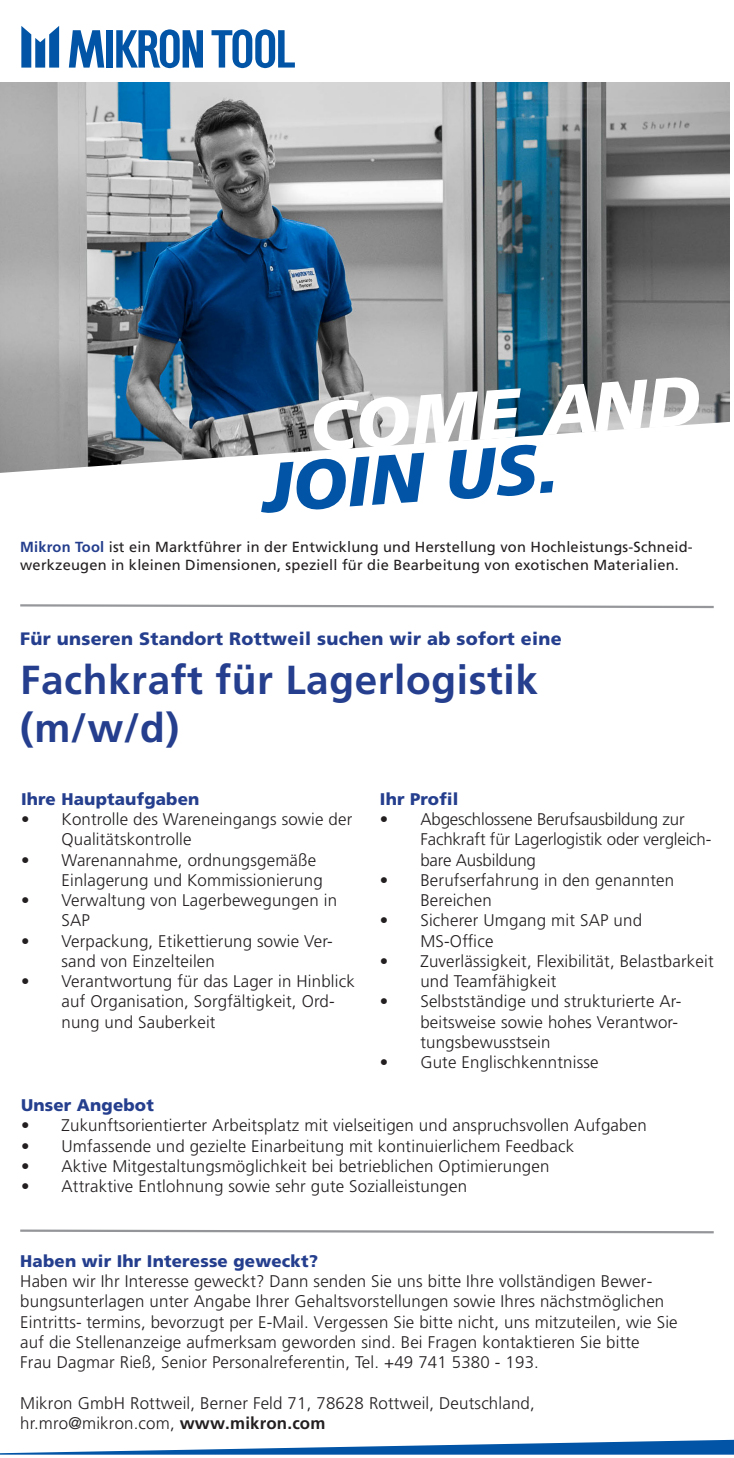
<style>
.page{position:relative;width:734px;height:1458px;background:#fff}
.page>*{position:absolute;margin:0;border:0;box-sizing:border-box;transform-origin:0 0}
.t1{font:italic 900 69.52px "Frutiger LT Std";color:#fff}
.t2{font:italic 900 69.52px "Frutiger LT Std";color:#0154a6}
.t3{font:700 40.5px/48.6px "Frutiger LT Std";letter-spacing:.015em;color:#253f8e}
.t4{font:900 18px "Frutiger LT Std";letter-spacing:.015em;color:#253f8e}
.t5{font:300 16.88px/20.2px "Frutiger LT Std";letter-spacing:.01em;color:#231f20}
.t6{font:300 16.88px/20.2px "Frutiger LT Std";letter-spacing:-.01em;color:#231f20}
.t7{font:900 16.88px "Frutiger LT Std";letter-spacing:.01em;color:#253f8e}
.t8{font:14.62px/17.6px "Frutiger LT Std";letter-spacing:.015em;color:#231f20}
.s1{font-weight:700;color:#253f8e}
.s2{font-weight:900;color:#253f8e}
.s3{font-weight:700}
</style>
<div class="page">
<img style="left:0;top:82px;width:729px;height:340px">
<svg style="left:21px;top:26px;width:38px;height:42px"></svg>
<svg style="left:69px;top:30px;width:35px;height:38px"></svg>
<div style="left:106px;top:30px;width:6px;height:38px;background:#0154a6"></div>
<svg style="left:116px;top:29px;width:87px;height:39px"></svg>
<svg style="left:211px;top:29px;width:84px;height:39px"></svg>
<svg style="left:0;top:1440px;width:734px;height:15px"></svg>
<svg style="left:0;top:422px;width:727px;height:51px"></svg>
<svg style="left:20px;top:1229px;width:694px;height:5px"></svg>
<svg style="left:20px;top:604px;width:694px;height:5px"></svg>
<h1 class="t1" style="left:306px;top:386px;width:394px;rotate:-4deg">COME AND</h1>
<h1 class="t2" style="left:259px;top:447px;width:299px;rotate:-4deg">JOIN US.</h1>
<p class="t8" style="left:20px;top:538px;width:674px"><span class="s1">Mikron Tool</span> ist ein Marktführer in der Entwicklung und Herstellung von Hochleistungs-Schneid&shy;werkzeugen in kleinen Dimensionen, speziell für die Bearbeitung von exotischen Materialien.</p>
<p class="t4" style="left:20px;top:628px;width:543px">Für unseren Standort Rottweil suchen wir ab sofort eine</p>
<p class="t3" style="left:20px;top:655px;width:519px">Fachkraft für Lagerlogistik (m/w/d)</p>
<p class="t7" style="left:21px;top:789px;width:180px">Ihre Hauptaufgaben</p>
<p class="t5" style="left:62px;top:809px;width:292px;text-indent:-40px">• Kontrolle des Wareneingangs sowie der<br>Qualitätskontrolle</p>
<p class="t5" style="left:62px;top:850px;width:263px;text-indent:-40px">• Warenannahme, ordnungsgemäße<br>Einlagerung und Kommissionierung</p>
<p class="t5" style="left:62px;top:890px;width:277px;text-indent:-40px">• Verwaltung von Lagerbewegungen in<br>SAP</p>
<p class="t5" style="left:62px;top:931px;width:273px;text-indent:-40px">• Verpackung, Etikettierung sowie Ver&shy;sand von Einzelteilen</p>
<p class="t5" style="left:62px;top:971px;width:295px;text-indent:-40px">• Verantwortung für das Lager in Hinblick auf Organisation, Sorgfältigkeit, Ord&shy;nung und Sauberkeit</p>
<p class="t7" style="left:380px;top:789px;width:80px">Ihr Profil</p>
<p class="t6" style="left:420px;top:809px;width:293px;text-indent:-40px">• Abgeschlossene Berufsausbildung zur<br>Fachkraft für Lagerlogistik oder vergleich&shy;bare Ausbildung</p>
<p class="t5" style="left:420px;top:870px;width:255px;text-indent:-40px">• Berufserfahrung in den genannten<br>Bereichen</p>
<p class="t5" style="left:420px;top:911px;width:223px;text-indent:-40px">• Sicherer Umgang mit SAP und<br>MS-Office</p>
<p class="t5" style="left:420px;top:951px;width:295px;text-indent:-40px">• Zuverlässigkeit, Flexibilität, Belastbarkeit und Teamfähigkeit</p>
<p class="t5" style="left:420px;top:992px;width:262px;text-indent:-40px">• Selbstständige und strukturierte Ar&shy;beitsweise sowie hohes Verantwor&shy;tungsbewusstsein</p>
<p class="t5" style="left:380px;top:1052px;width:220px">• Gute Englischkenntnisse</p>
<p class="t7" style="left:21px;top:1095px;width:134px">Unser Angebot</p>
<p class="t5" style="left:21px;top:1116px;width:627px">• Zukunftsorientierter Arbeitsplatz mit vielseitigen und anspruchsvollen Aufgaben</p>
<p class="t5" style="left:21px;top:1136px;width:555px">• Umfassende und gezielte Einarbeitung mit kontinuierlichem Feedback</p>
<p class="t5" style="left:21px;top:1156px;width:530px">• Aktive Mitgestaltungsmöglichkeit bei betrieblichen Optimierungen</p>
<p class="t5" style="left:21px;top:1176px;width:448px">• Attraktive Entlohnung sowie sehr gute Sozialleistungen</p>
<p class="t5" style="left:20px;top:1251px;width:659px"><span class="s2">Haben wir Ihr Interesse geweckt?<br></span>Haben wir Ihr Interesse geweckt? Dann senden Sie uns bitte Ihre vollständigen Bewer&shy;bungsunterlagen unter Angabe Ihrer Gehaltsvorstellungen sowie Ihres nächstmöglichen Eintritts- termins, bevorzugt per E-Mail. Vergessen Sie bitte nicht, uns mitzuteilen, wie Sie auf die Stellenanzeige aufmerksam geworden sind. Bei Fragen kontaktieren Sie bitte<br>Frau Dagmar Rieß, Senior Personalreferentin, Tel. +49 741 5380 - 193.</p>
<p class="t5" style="left:20px;top:1393px;width:516px">Mikron GmbH Rottweil, Berner Feld 71, 78628 Rottweil, Deutschland, hr.mro@mikron.com, <span class="s3">www.mikron.com</span></p>
</div>
